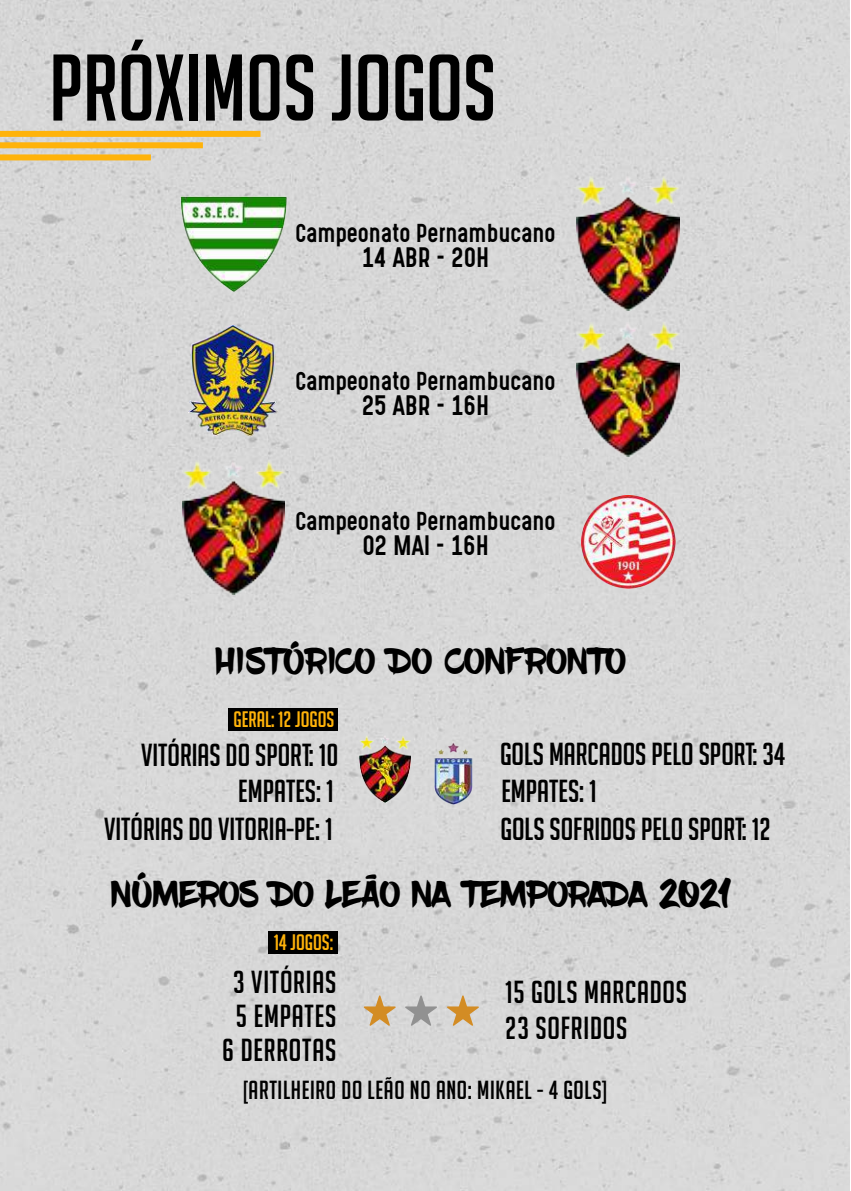
<style>
.page{position:relative;width:851px;height:1191px;background:#fff}
.page>*{position:absolute;margin:0;border:0;box-sizing:border-box;transform-origin:0 0}
.t1{font:92px "Big Noodle Titling";color:#000}
.t2{font:37.8px "Blow Brush";letter-spacing:.025em;color:#000}
.t3{font:31px "Big Noodle Titling";color:#000}
.t4{font:31px/34px "Big Noodle Titling";letter-spacing:.025em;color:#000;text-align:center}
.t5{font:25.6px "Big Noodle Titling";letter-spacing:.025em;color:#000}
.t6{font:23.8px "Gotcha Gothic";color:#000}
.t7{font:22px "Gotcha Gothic";color:#000}
.t8{font:21.8px "Big Noodle Titling";color:#ffb30a}
</style>
<div class="page">
<div style="left:0;top:0;width:849px;height:1191px;background:#d7d7d7"></div>
<div style="left:0;top:131px;width:260px;height:6px;background:#ffb30a"></div>
<div style="left:0;top:142px;width:203px;height:6px;background:#ffb30a"></div>
<div style="left:0;top:154px;width:151px;height:6px;background:#ffb30a"></div>
<img style="left:359px;top:736px;width:51px;height:66px">
<div style="left:228px;top:708px;width:110px;height:22px;background:#000"></div>
<svg style="left:446px;top:995px;width:33px;height:31px"></svg>
<svg style="left:363px;top:995px;width:33px;height:31px"></svg>
<svg style="left:405px;top:995px;width:32px;height:31px"></svg>
<div style="left:269px;top:931px;width:69px;height:23px;background:#000"></div>
<img style="left:182px;top:460px;width:103px;height:134px">
<img style="left:187px;top:323px;width:92px;height:113px">
<img style="left:415px;top:737px;width:72px;height:72px">
<img style="left:179px;top:195px;width:110px;height:98px">
<img style="left:576px;top:322px;width:103px;height:134px">
<img style="left:576px;top:176px;width:103px;height:134px">
<img style="left:581px;top:495px;width:94px;height:93px">
<h1 class="t1" style="left:49px;top:38px;width:448px">PRÓXIMOS JOGOS</h1>
<p class="t7" style="left:295px;top:216px;width:261px">Campeonato Pernambucano</p>
<p class="t6" style="left:361px;top:239px;width:129px">14 ABR - 20H</p>
<p class="t7" style="left:295px;top:364px;width:261px">Campeonato Pernambucano</p>
<p class="t6" style="left:361px;top:387px;width:129px">25 ABR - 16H</p>
<p class="t7" style="left:295px;top:504px;width:261px">Campeonato Pernambucano</p>
<p class="t6" style="left:362px;top:527px;width:128px">02 MAI - 16H</p>
<p class="t2" style="left:216px;top:639px;width:411px">HISTÓRICO DO CONFRONTO</p>
<p class="t8" style="left:233px;top:707px;width:102px">GERAL: 12 JOGOS</p>
<p class="t3" style="left:141px;top:738px;width:199px">VITÓRIAS DO SPORT: 10</p>
<p class="t3" style="left:500px;top:737px;width:287px">GOLS MARCADOS PELO SPORT: 34</p>
<p class="t3" style="left:238px;top:774px;width:97px">EMPATES: 1</p>
<p class="t3" style="left:501px;top:774px;width:97px">EMPATES: 1</p>
<p class="t3" style="left:104px;top:812px;width:230px">VITÓRIAS DO VITORIA-PE: 1</p>
<p class="t3" style="left:500px;top:812px;width:272px">GOLS SOFRIDOS PELO SPORT: 12</p>
<p class="t2" style="left:111px;top:872px;width:621px">NÚMEROS DO LEÃO NA TEMPORADA 2021</p>
<p class="t8" style="left:273px;top:930px;width:61px">14 JOGOS:</p>
<p class="t4" style="left:222px;top:965px;width:115px">3 VITÓRIAS<br>5 EMPATES<br>6 DERROTAS</p>
<p class="t4" style="left:505px;top:974px;width:183px;line-height:36px;text-align:left">15 GOLS MARCADOS<br>23 SOFRIDOS</p>
<p class="t5" style="left:243px;top:1076px;width:366px">[ARTILHEIRO DO LEÃO NO ANO: MIKAEL - 4 GOLS]</p>
</div>
